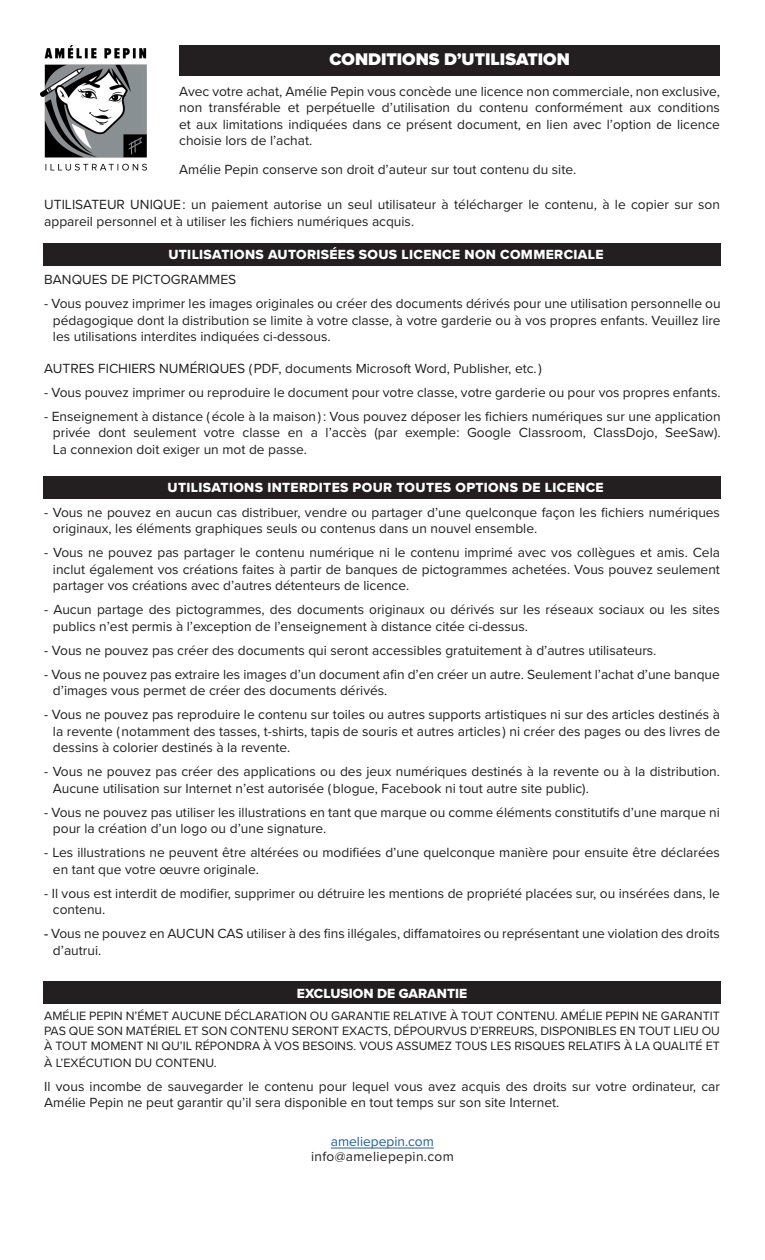
<style>
.page{position:relative;width:765px;height:1260px;background:#fff}
.page>*{position:absolute;margin:0;border:0;box-sizing:border-box;transform-origin:0 0}
.GrosTitre{font:900 17.5px "Proxima Nova";color:#fff}
.enumeration{font:13.75px/16.5px "Proxima Nova";color:#231f20}
.texte{font:13.75px/16.5px "Proxima Nova";color:#231f20}
.titre{font:13.75px "Proxima Nova Extrabld";letter-spacing:.025em;color:#fff}
.texte-2{font:13.75px/15px "Proxima Nova";letter-spacing:.025em;color:#231f20;text-align:center}
.enumeration-2{font:13.75px "Proxima Nova Extrabld";color:#fff}
.texte-3{font:12.5px/15px "Proxima Nova";color:#231f20;text-align:justify}
.s1{font-family:"Arial";font-size:12.5px}
.s2{color:#215e9f}
</style>
<div class="page">
<img style="left:41px;top:45px;width:106px;height:126px">
<div style="left:179px;top:45px;width:541px;height:31px;background:#231f20"></div>
<div style="left:44px;top:243px;width:677px;height:23px;background:#231f20"></div>
<div style="left:44px;top:476px;width:677px;height:22px;background:#231f20"></div>
<div style="left:44px;top:981px;width:677px;height:23px;background:#231f20"></div>
<hr style="left:331px;top:1148px;width:103px;height:1px;background:#215e9f">
<p class="GrosTitre" style="left:329px;top:46px;width:242px">CONDITIONS D’UTILISATION</p>
<p class="texte" style="left:179px;top:82px;width:542px;text-align:justify">Avec votre achat, Amélie Pepin vous concède une licence non commerciale, non exclusive, non transférable et perpétuelle d’utilisation du contenu conformément aux conditions et aux limitations indiquées dans ce présent document, en lien avec l’option de licence choisie lors de l’achat.</p>
<p class="texte" style="left:179px;top:161px;width:399px">Amélie Pepin conserve son droit d’auteur sur tout contenu du site.</p>
<p class="texte" style="left:44px;top:196px;width:677px">UTILISATEUR UNIQUE : un paiement autorise un seul utilisateur à télécharger le contenu, à le copier sur son appareil personnel et à utiliser les fichiers numériques acquis.</p>
<p class="titre" style="left:168px;top:244px;width:437px">UTILISATIONS AUTORISÉES SOUS LICENCE NON COMMERCIALE</p>
<p class="enumeration" style="left:44px;top:271px;width:193px">BANQUES DE PICTOGRAMMES</p>
<p class="enumeration" style="left:53px;top:295px;width:669px;text-align:justify;text-indent:-9px">- Vous pouvez imprimer les images originales ou créer des documents dérivés pour une utilisation personnelle ou pédagogique dont la distribution se limite à votre classe, à votre garderie ou à vos propres enfants. Veuillez lire les utilisations interdites indiquées ci-dessous.</p>
<p class="enumeration" style="left:44px;top:359px;width:499px">AUTRES FICHIERS NUMÉRIQUES ( PDF, documents Microsoft Word, Publisher, etc. )</p>
<p class="enumeration" style="left:44px;top:383px;width:678px">- Vous pouvez imprimer ou reproduire le document pour votre classe, votre garderie ou pour vos propres enfants.</p>
<p class="enumeration" style="left:53px;top:407px;width:669px;text-align:justify;text-indent:-9px">- Enseignement à distance ( école à la maison ) : Vous pouvez déposer les fichiers numériques sur une application privée dont seulement votre classe en a l’accès (par exemple: Google Classroom, ClassDojo, SeeSaw).<br>La connexion doit exiger un mot de passe.</p>
<p class="titre" style="left:168px;top:477px;width:438px">UTILISATIONS INTERDITES POUR TOUTES OPTIONS DE LICENCE</p>
<p class="enumeration" style="left:53px;top:503px;width:669px;text-indent:-9px">- Vous ne pouvez en aucun cas distribuer, vendre ou partager d’une quelconque façon les fichiers numériques originaux, les éléments graphiques seuls ou contenus dans un nouvel ensemble.</p>
<p class="enumeration" style="left:53px;top:544px;width:669px;text-align:justify;text-indent:-9px">- Vous ne pouvez pas partager le contenu numérique ni le contenu imprimé avec vos collègues et amis. Cela inclut également vos créations faites à partir de banques de pictogrammes achetées. Vous pouvez seulement partager vos créations avec d’autres détenteurs de licence.</p>
<p class="enumeration" style="left:53px;top:601px;width:669px;text-indent:-9px">- Aucun partage des pictogrammes, des documents originaux ou dérivés sur les réseaux sociaux ou les sites publics n’est permis à l’exception de l’enseignement à distance citée ci-dessus.</p>
<p class="enumeration" style="left:44px;top:641px;width:614px">- Vous ne pouvez pas créer des documents qui seront accessibles gratuitement à d’autres utilisateurs.</p>
<p class="enumeration" style="left:53px;top:665px;width:668px;text-indent:-9px">- Vous ne pouvez pas extraire les images d’un document afin d’en créer un autre. Seulement l’achat d’une banque d’images vous permet de créer des documents dérivés.</p>
<p class="enumeration" style="left:53px;top:706px;width:669px;text-align:justify;text-indent:-9px">- Vous ne pouvez pas reproduire le contenu sur toiles ou autres supports artistiques ni sur des articles destinés à la revente ( notamment des tasses, t-shirts, tapis de souris et autres articles ) ni créer des pages ou des livres de dessins à colorier destinés à la revente.</p>
<p class="enumeration" style="left:53px;top:763px;width:669px;text-indent:-9px">- Vous ne pouvez pas créer des applications ou des jeux numériques destinés à la revente ou à la distribution.<br>Aucune utilisation sur Internet n’est autorisée ( blogue, Facebook ni tout autre site public).</p>
<p class="enumeration" style="left:53px;top:803px;width:668px;text-indent:-9px">- Vous ne pouvez pas utiliser les illustrations en tant que marque ou comme éléments constitutifs d’une marque ni pour la création d’un logo ou d’une signature.</p>
<p class="enumeration" style="left:53px;top:844px;width:668px;text-indent:-9px">- Les illustrations ne peuvent être altérées ou modifiées d’une quelconque manière pour ensuite être déclarées en tant que votre oeuvre originale.</p>
<p class="enumeration" style="left:53px;top:884px;width:669px;text-indent:-9px">- Il vous est interdit de modifier, supprimer ou détruire les mentions de propriété placées sur, ou insérées dans, le contenu.</p>
<p class="enumeration" style="left:53px;top:925px;width:669px;text-indent:-9px"><span class="s1">-</span> Vous ne pouvez en AUCUN CAS utiliser à des fins illégales, diffamatoires ou représentant une violation des droits d’autrui.</p>
<p class="enumeration-2" style="left:297px;top:983px;width:172px">EXCLUSION DE GARANTIE</p>
<p class="texte-3" style="left:44px;top:1008px;width:677px">AMÉLIE PEPIN N’ÉMET AUCUNE DÉCLARATION OU GARANTIE RELATIVE À TOUT CONTENU. AMÉLIE PEPIN NE GARANTIT PAS QUE SON MATÉRIEL ET SON CONTENU SERONT EXACTS, DÉPOURVUS D’ERREURS, DISPONIBLES EN TOUT LIEU OU À TOUT MOMENT NI QU’IL RÉPONDRA À VOS BESOINS. VOUS ASSUMEZ TOUS LES RISQUES RELATIFS À LA QUALITÉ ET</p>
<p class="texte-3" style="left:44px;top:1054px;width:174px">À L’EXÉCUTION DU CONTENU.</p>
<p class="texte" style="left:44px;top:1077px;width:677px">Il vous incombe de sauvegarder le contenu pour lequel vous avez acquis des droits sur votre ordinateur, car<br>Amélie Pepin ne peut garantir qu’il sera disponible en tout temps sur son site Internet.</p>
<p class="texte-2" style="left:311px;top:1133px;width:144px"><span class="s2">ameliepepin.com </span>info@ameliepepin.com</p>
</div>
